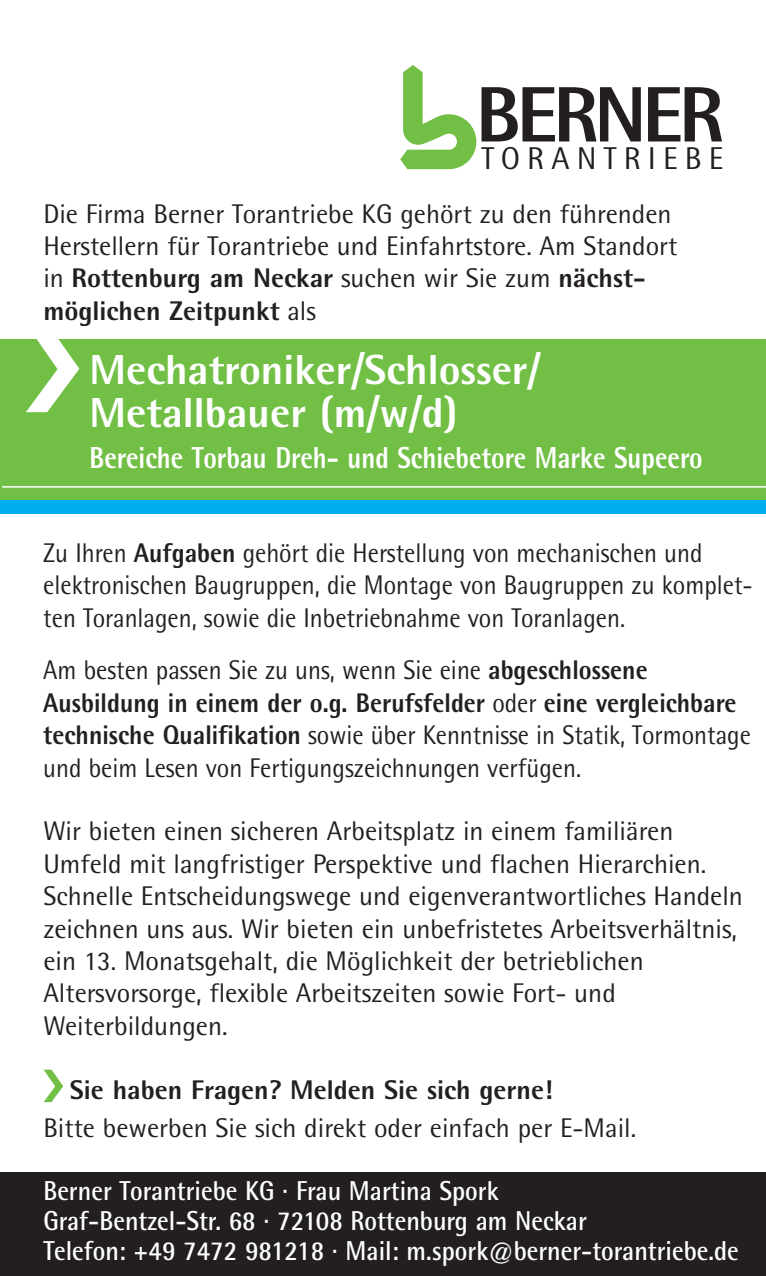
<style>
.page{position:relative;width:766px;height:1276px;background:#fff}
.page>*{position:absolute;margin:0;border:0;box-sizing:border-box;transform-origin:0 0}
.t1{font:800 78.6px "Rotis Semi Sans";letter-spacing:-.055em;color:#231f20}
.t2{font:800 42px "Rotis Semi Sans";color:#fff}
.t3{font:31.5px "Rotis Semi Sans";letter-spacing:.225em;color:#231f20}
.t4{font:800 30.3px "Rotis Semi Sans";color:#fff;scale:.86 1}
.t5{font:700 27.3px "Rotis Semi Sans";color:#fff;scale:.92 1}
.t6{font:27px/32.4px "Rotis Semi Sans";color:#231f20}
.t7{font:27px/32.4px "Rotis Semi Sans";color:#231f20;scale:.92 1}
.t8{font:800 27px "Rotis Semi Sans";color:#231f20}
.s1{font-weight:400}
.s2{font-weight:800}
</style>
<div class="page">
<div style="left:0;top:339px;width:765px;height:160px;background:#71bf44"></div>
<div style="left:0;top:1172px;width:765px;height:103px;background:#231f20"></div>
<svg style="left:44px;top:1069px;width:19px;height:33px"></svg>
<svg style="left:26px;top:339px;width:53px;height:73px"></svg>
<div style="left:0;top:500px;width:765px;height:13px;background:#00aeef"></div>
<hr style="left:2px;top:486px;width:763px;height:1px;background:#fff">
<svg style="left:400px;top:65px;width:76px;height:104px"></svg>
<p class="t1" style="left:475px;top:87px;width:249px">BERNER</p>
<p class="t3" style="left:481px;top:147px;width:243px">TORANTRIEBE</p>
<p class="t6" style="left:43px;top:200px;width:635px">Die Firma Berner Torantriebe KG gehört zu den führenden<br>Herstellern für Torantriebe und Einfahrtstore. Am Standort</p>
<p class="t8" style="left:43px;top:269px;width:603px"><span class="s1">in</span> Rottenburg am Neckar <span class="s1">suchen wir Sie zum</span> nächst-</p>
<p class="t8" style="left:43px;top:301px;width:274px">möglichen Zeitpunkt <span class="s1">als</span></p>
<p class="t2" style="left:89px;top:355px;width:452px">Mechatroniker/Schlosser/</p>
<p class="t2" style="left:89px;top:398px;width:370px">Metallbauer (m/w/d)</p>
<p class="t4" style="left:89px;top:447px;width:714px">Bereiche Torbau Dreh- und Schiebetore Marke Supeero</p>
<p class="t7" style="left:43px;top:539px;width:772px">Zu Ihren <span class="s2">Aufgaben</span> gehört die Herstellung von mechanischen und elektronischen Baugruppen, die Montage von Baugruppen zu komplet&shy;ten Toranlagen, sowie die Inbetriebnahme von Toranlagen.</p>
<p class="t7" style="left:43px;top:657px;width:770px">Am besten passen Sie zu uns, wenn Sie eine <span class="s2">abgeschlossene Ausbildung in einem der o.g. Berufsfelder</span> oder <span class="s2">eine vergleichbare technische Qualifikation</span> sowie über Kenntnisse in Statik, Tormontage und beim Lesen von Fertigungszeichnungen verfügen.</p>
<p class="t6" style="left:43px;top:817px;width:700px">Wir bieten einen sicheren Arbeitsplatz in einem familiären Umfeld mit langfristiger Perspektive und flachen Hierarchien.<br>Schnelle Entscheidungswege und eigenverantwortliches Handeln zeichnen uns aus. Wir bieten ein unbefristetes Arbeitsverhältnis, ein 13. Monatsgehalt, die Möglichkeit der betrieblichen Altersvorsorge, flexible Arbeitszeiten sowie Fort- und Weiterbildungen.</p>
<p class="t8" style="left:70px;top:1080px;width:484px">Sie haben Fragen? Melden Sie sich gerne!</p>
<p class="t6" style="left:43px;top:1114px;width:594px">Bitte bewerben Sie sich direkt oder einfach per E-Mail.</p>
<p class="t5" style="left:43px;top:1181px;width:496px">Berner Torantriebe KG · Frau Martina Spork</p>
<p class="t5" style="left:43px;top:1211px;width:592px">Graf-Bentzel-Str. 68 · 72108 Rottenburg am Neckar</p>
<p class="t5" style="left:43px;top:1240px;width:757px">Telefon: +49 7472 981218 · Mail: m.spork@berner-torantriebe.de</p>
</div>
